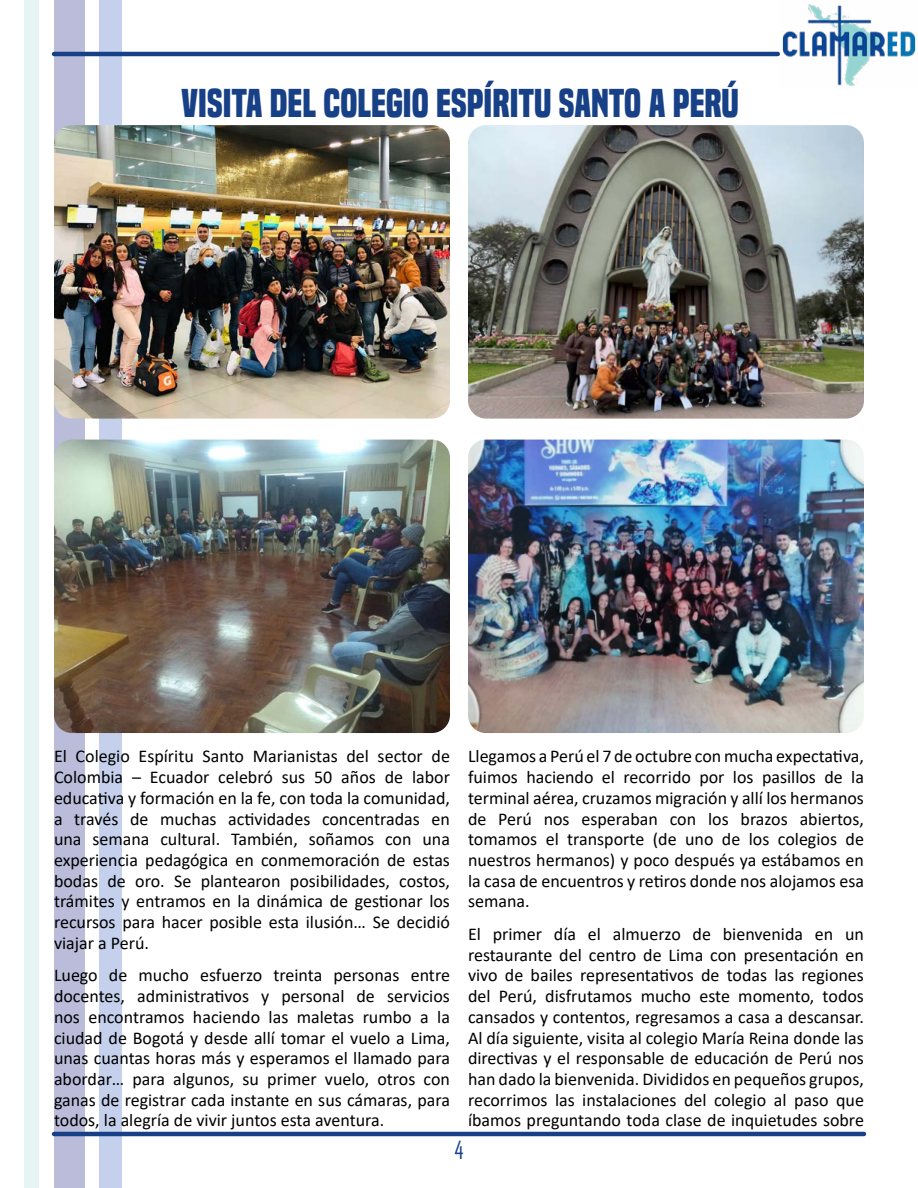
<style>
.page{position:relative;width:918px;height:1188px;background:#fff}
.page>*{position:absolute;margin:0;border:0;box-sizing:border-box;transform-origin:0 0}
.t1{font:700 37.5px "Built Titling Rg";color:#174087}
.t2{font:24px "Agency FB";color:#174087}
.t3{font:18px/20.7px "Calibri";color:#000;text-align:justify}
</style>
<div class="page">
<div style="left:99px;top:0;width:23px;height:1188px;background:#c4d0ec"></div>
<div style="left:54px;top:0;width:30px;height:1188px;background:#babcda"></div>
<div style="left:24px;top:0;width:15px;height:1188px;background:#e7f4f4"></div>
<img style="left:782px;top:4px;width:134px;height:82px">
<hr style="left:54px;top:1132px;width:810px;height:4px;background:#174087">
<hr style="left:54px;top:52px;width:724px;height:4px;background:#174087">
<img style="left:54px;top:125px;width:396px;height:294px">
<img style="left:468px;top:125px;width:396px;height:294px">
<img style="left:54px;top:440px;width:396px;height:293px">
<img style="left:468px;top:440px;width:396px;height:293px">
<h1 class="t1" style="left:181px;top:81px;width:559px">VISITA DEL COLEGIO ESPÍRITU SANTO A PERÚ</h1>
<p class="t3" style="left:54px;top:746px;width:398px">El Colegio Espíritu Santo Marianistas del sector de Colombia – Ecuador celebró sus 50 años de labor educativa y formación en la fe, con toda la comunidad, a través de muchas actividades concentradas en una semana cultural. También, soñamos con una experiencia pedagógica en conmemoración de estas bodas de oro. Se plantearon posibilidades, costos, trámites y entramos en la dinámica de gestionar los recursos para hacer posible esta ilusión… Se decidió viajar a Perú.</p>
<p class="t3" style="left:54px;top:965px;width:398px">Luego de mucho esfuerzo treinta personas entre docentes, administrativos y personal de servicios nos encontramos haciendo las maletas rumbo a la ciudad de Bogotá y desde allí tomar el vuelo a Lima, unas cuantas horas más y esperamos el llamado para abordar… para algunos, su primer vuelo, otros con ganas de registrar cada instante en sus cámaras, para todos, la alegría de vivir juntos esta aventura.</p>
<p class="t3" style="left:468px;top:746px;width:398px">Llegamos a Perú el 7 de octubre con mucha expectativa, fuimos haciendo el recorrido por los pasillos de la terminal aérea, cruzamos migración y allí los hermanos de Perú nos esperaban con los brazos abiertos, tomamos el transporte (de uno de los colegios de nuestros hermanos) y poco después ya estábamos en la casa de encuentros y retiros donde nos alojamos esa semana.</p>
<p class="t3" style="left:468px;top:923px;width:398px">El primer día el almuerzo de bienvenida en un restaurante del centro de Lima con presentación en vivo de bailes representativos de todas las regiones del Perú, disfrutamos mucho este momento, todos cansados y contentos, regresamos a casa a descansar.<br>Al día siguiente, visita al colegio María Reina donde las directivas y el responsable de educación de Perú nos han dado la bienvenida. Divididos en pequeños grupos, recorrimos las instalaciones del colegio al paso que íbamos preguntando toda clase de inquietudes sobre</p>
<h2 class="t2" style="left:454px;top:1136px;width:11px">4</h2>
</div>
